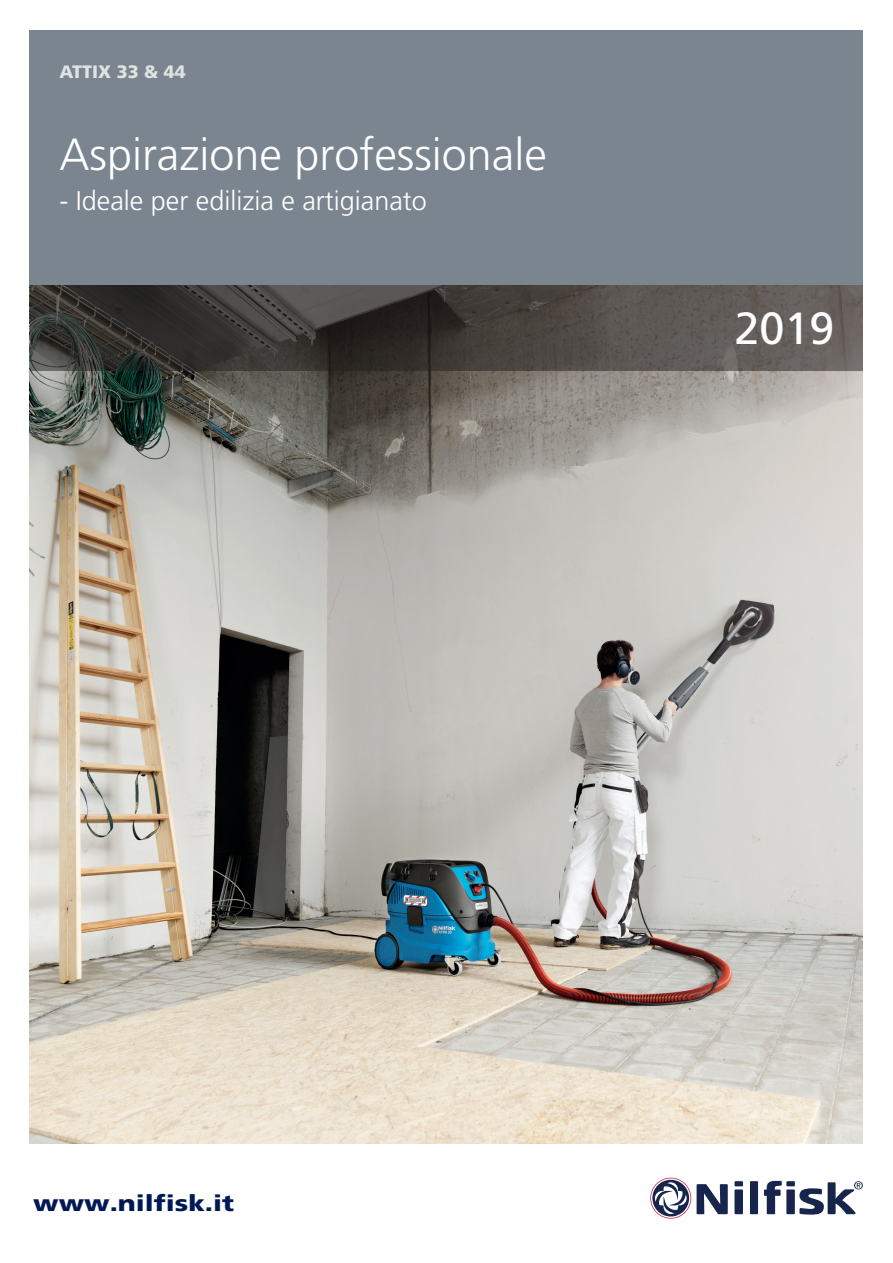
<style>
.page{position:relative;width:893px;height:1263px;background:#fff}
.page>*{position:absolute;margin:0;border:0;box-sizing:border-box;transform-origin:0 0}
.t1{font:300 45px "Frutiger LT Std";color:#fff}
.t2{font:45px "Frutiger LT Std";color:#fff}
.t3{font:300 27px "Frutiger LT Std";color:#fff}
.t4{font:900 22.5px "Frutiger LT Std";color:#001954;scale:1.2 1}
.t5{font:900 18px "Frutiger LT Std";color:#dde4e4}
</style>
<div class="page">
<div style="left:750px;top:1181px;width:8px;height:33px;background:#17254d"></div>
<svg style="left:697px;top:1184px;width:31px;height:30px"></svg>
<div style="left:734px;top:1189px;width:9px;height:25px;background:#17254d"></div>
<div style="left:786px;top:1189px;width:9px;height:25px;background:#17254d"></div>
<div style="left:734px;top:1181px;width:9px;height:5px;background:#17254d"></div>
<div style="left:786px;top:1181px;width:9px;height:5px;background:#17254d"></div>
<svg style="left:764px;top:1181px;width:18px;height:33px"></svg>
<svg style="left:650px;top:1178px;width:41px;height:40px"></svg>
<svg style="left:799px;top:1181px;width:64px;height:34px"></svg>
<img style="left:30px;top:370px;width:833px;height:774px">
<div style="left:30px;top:30px;width:833px;height:255px;background:#7b858f"></div>
<svg style="left:30px;top:285px;width:833px;height:85px;background:#474340"></svg>
<p class="t5" style="left:59px;top:61px;width:128px">ATTIX 33 &amp; 44</p>
<h1 class="t1" style="left:59px;top:129px;width:489px">Aspirazione professionale</h1>
<p class="t3" style="left:59px;top:185px;width:369px">- Ideale per edilizia e artigianato</p>
<h1 class="t2" style="left:734px;top:302px;width:102px">2019</h1>
<p class="t4" style="left:33px;top:1190px;width:169px">www.nilfisk.it</p>
</div>
